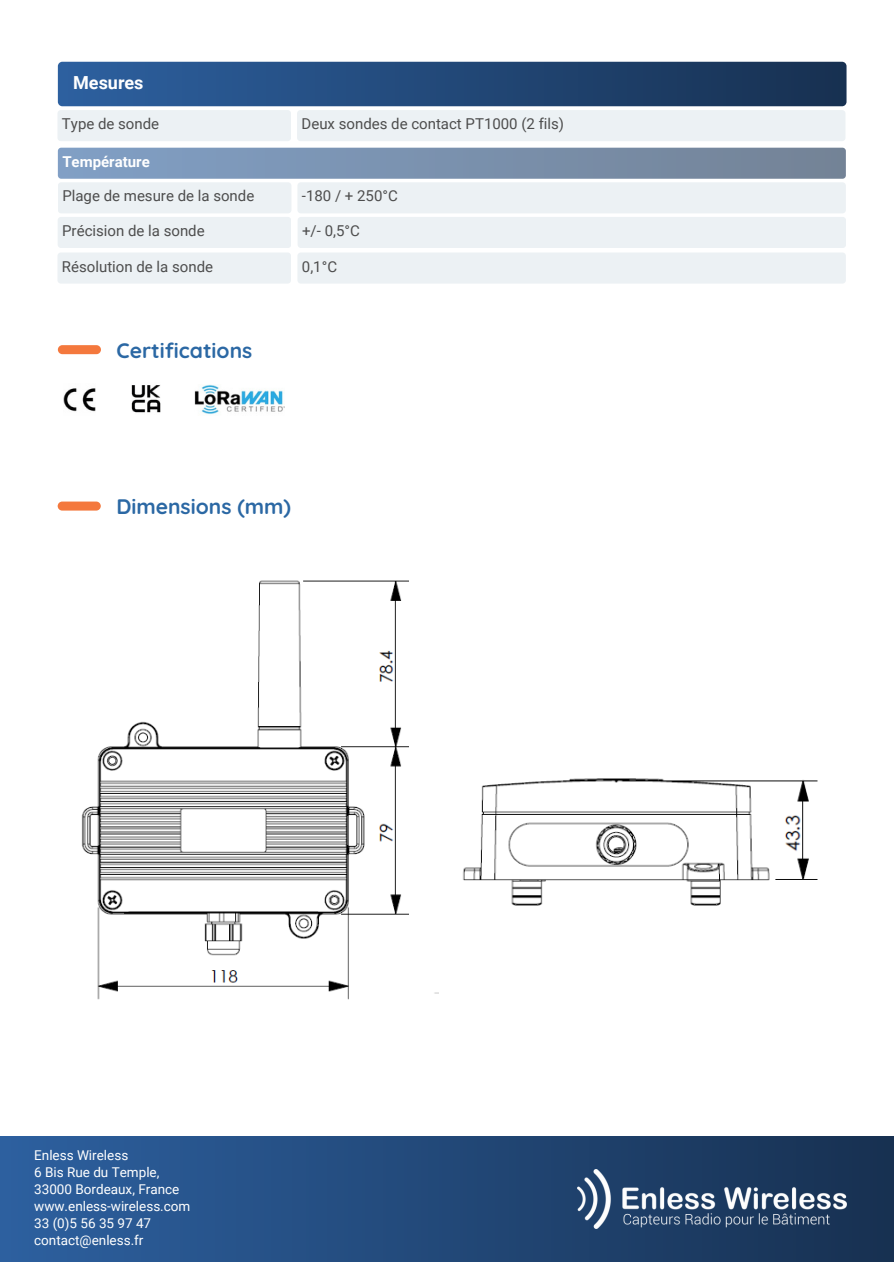
<style>
.page{position:relative;width:894px;height:1264px;background:#fff}
.page>*{position:absolute;margin:0;border:0;box-sizing:border-box;transform-origin:0 0}
.t1{font:700 21px "Quicksand";color:#2b68a4}
.t2{font:700 18px "Roboto";color:#fff}
.t3{font:15px "Roboto";color:#4d4d4d}
.t4{font:700 15px "Roboto";color:#fff}
.t5{font:13.5px "Roboto";color:#fff}
</style>
<div class="page">
<div style="left:0;top:1135px;width:893px;height:126px;background:linear-gradient(to right,#2d609f,#173051)"></div>
<img style="left:577px;top:1169px;width:269px;height:59px">
<div style="left:58px;top:501px;width:43px;height:9px;background:#f4783d;border-radius:5px"></div>
<div style="left:58px;top:345px;width:43px;height:9px;background:#f4783d;border-radius:5px"></div>
<img style="left:63px;top:388px;width:33px;height:24px">
<img style="left:131px;top:385px;width:30px;height:28px">
<img style="left:194px;top:385px;width:90px;height:29px">
<div style="left:58px;top:62px;width:788px;height:44px;background:linear-gradient(to right,#2d609f,#173051);border-radius:4px"></div>
<div style="left:58px;top:182px;width:233px;height:31px;background:#ecf1f4;border-radius:3px"></div>
<div style="left:58px;top:217px;width:233px;height:31px;background:#ecf1f4;border-radius:3px"></div>
<div style="left:58px;top:148px;width:787px;height:31px;background:linear-gradient(to right,#819fc5,#738396);border-radius:3px"></div>
<div style="left:297px;top:182px;width:548px;height:31px;background:#ecf1f4;border-radius:3px"></div>
<div style="left:297px;top:217px;width:548px;height:31px;background:#ecf1f4;border-radius:3px"></div>
<div style="left:57px;top:252px;width:234px;height:31px;background:#ecf1f4;border-radius:3px"></div>
<div style="left:297px;top:252px;width:548px;height:31px;background:#ecf1f4;border-radius:3px"></div>
<img style="left:81px;top:580px;width:357px;height:420px">
<img style="left:463px;top:778px;width:355px;height:128px">
<div style="left:57px;top:110px;width:234px;height:31px;background:#ecf1f4;border-radius:3px"></div>
<div style="left:297px;top:110px;width:548px;height:31px;background:#ecf1f4;border-radius:3px"></div>
<h1 class="t2" style="left:73px;top:72px;width:72px">Mesures</h1>
<p class="t3" style="left:62px;top:115px;width:99px">Type de sonde</p>
<p class="t3" style="left:301px;top:115px;width:264px">Deux sondes de contact PT1000 (2 fils)</p>
<p class="t4" style="left:62px;top:153px;width:89px">Température</p>
<h2 class="t3" style="left:62px;top:187px;width:193px">Plage de mesure de la sonde</h2>
<h5 class="t3" style="left:62px;top:222px;width:144px">Précision de la sonde</h5>
<h5 class="t3" style="left:302px;top:187px;width:97px">-180 / + 250°C</h5>
<h4 class="t3" style="left:302px;top:222px;width:59px">+/- 0,5°C</h4>
<h5 class="t3" style="left:62px;top:258px;width:152px">Résolution de la sonde</h5>
<h3 class="t3" style="left:302px;top:258px;width:37px">0,1°C</h3>
<p class="t1" style="left:116px;top:337px;width:137px">Certifications</p>
<p class="t1" style="left:116px;top:492px;width:176px">Dimensions (mm)</p>
<h5 class="t5" style="left:34px;top:1147px;width:96px">Enless Wireless</h5>
<h3 class="t5" style="left:34px;top:1164px;width:127px">6 Bis Rue du Temple,</h3>
<h5 class="t5" style="left:34px;top:1181px;width:147px">33000 Bordeaux, France</h5>
<h3 class="t5" style="left:34px;top:1198px;width:158px">www.enless-wireless.com</h3>
<p class="t5" style="left:34px;top:1215px;width:118px">33 (0)5 56 35 97 47</p>
<h1 class="t5" style="left:34px;top:1232px;width:111px">contact@enless.fr</h1>
</div>
